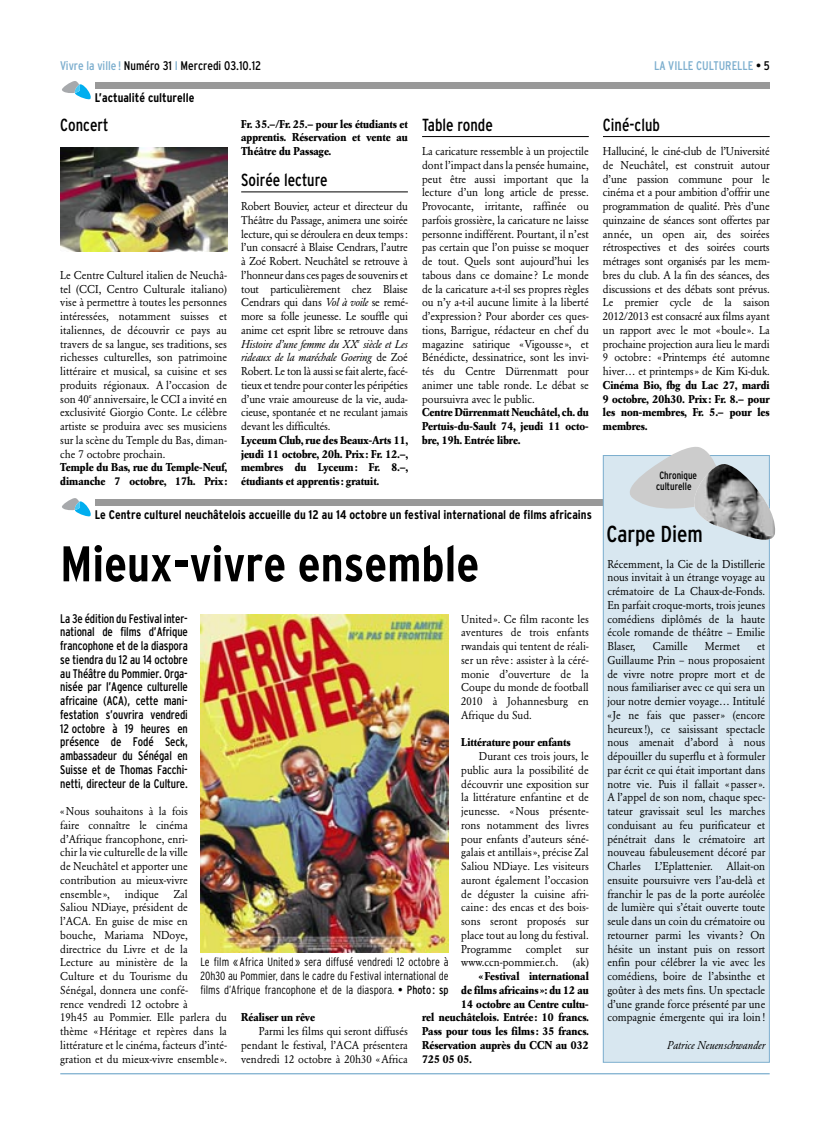
<style>
.page{position:relative;width:830px;height:1134px;background:#fff}
.page>*{position:absolute;margin:0;border:0;box-sizing:border-box;transform-origin:0 0}
.t1{font:700 condensed 50px "Interstate";color:#000}
.t2{font:condensed 23.12px "Interstate";letter-spacing:-.005em;color:#000}
.t3{font:condensed 17.5px "Interstate";color:#000;scale:.95 1}
.t4{font:condensed 12.5px/13.8px "Interstate";letter-spacing:-.01em;color:#000;text-align:justify;scale:.95 1}
.t5{font:700 condensed 12.5px "Interstate";color:#000}
.t6{font:condensed 12.5px "Interstate";letter-spacing:-.01em;color:#000}
.t7{font:condensed 12.5px "Interstate";color:#7caece}
.t8{font:300 condensed 11.88px/13.8px "Interstate";color:#000;text-align:justify;scale:.95 1}
.t9{font:11.25px/13.8px "Garamond BE";color:#000;text-align:justify;scale:.95 1}
.t10{font:700 11.25px/13.8px "Garamond BE";color:#000;text-align:justify;scale:.95 1}
.t11{font:italic 11.25px "Garamond BE";color:#000;scale:.95 1}
.t12{font:condensed 10.62px/11.2px "Interstate";color:#000;text-align:center;scale:.95 1}
.s1{color:#7caece}
.s2{color:#000}
.s3{font-style:italic}
.s4{font-weight:400}
</style>
<div class="page">
<hr style="left:60px;top:1073px;width:709px;height:1px;background:#7caece">
<svg style="left:62px;top:81px;width:29px;height:18px"></svg>
<div style="left:95px;top:83px;width:674px;height:6px;background:#999"></div>
<hr style="left:241px;top:192px;width:166px;height:1px;background:#000">
<hr style="left:422px;top:136px;width:166px;height:1px;background:#000">
<hr style="left:602px;top:136px;width:167px;height:1px;background:#000">
<img style="left:60px;top:147px;width:167px;height:104px">
<svg style="left:62px;top:498px;width:29px;height:18px"></svg>
<div style="left:95px;top:500px;width:674px;height:6px;background:#999"></div>
<img style="left:200px;top:614px;width:248px;height:338px">
<div style="left:603px;top:456px;width:165px;height:606px;background:#d8e7f0"></div>
<div style="left:602px;top:455px;width:167px;height:607px;border:1px solid #7caece"></div>
<svg style="left:618px;top:447px;width:152px;height:104px"></svg>
<img style="left:693px;top:464px;width:82px;height:76px">
<p class="t6" style="left:60px;top:61px;width:202px"><span class="s1">Vivre la ville !</span> Numéro 31 <span class="s1">I</span> Mercredi 03.10.12</p>
<p class="t7" style="left:653px;top:61px;width:117px">LA VILLE CULTURELLE <span class="s2">• 5</span></p>
<p class="t5" style="left:95px;top:93px;width:101px">L’actualité culturelle</p>
<h3 class="t3" style="left:60px;top:118px;width:52px">Concert</h3>
<p class="t9" style="left:60px;top:269px;width:177px">Le Centre Culturel italien de Neuchâ&shy;tel (CCI, Centro Culturale italiano) vise à permettre à toutes les personnes intéressées, notamment suisses et italiennes, de découvrir ce pays au travers de sa langue, ses traditions, ses richesses culturelles, son patrimoine littéraire et musical, sa cuisine et ses produits régionaux. A l’occasion de son 40<sup>e</sup> anniversaire, le CCI a invité en exclusivité Giorgio Conte. Le célèbre artiste se produira avec ses musiciens sur la scène du Temple du Bas, diman&shy;che 7 octobre prochain.</p>
<p class="t10" style="left:60px;top:461px;width:177px">Temple du Bas, rue du Temple-Neuf, dimanche 7 octobre, 17h. Prix:</p>
<p class="t10" style="left:241px;top:118px;width:177px">Fr. 35.–/Fr. 25.– pour les étudiants et apprentis. Réservation et vente au Théâtre du Passage.</p>
<h3 class="t3" style="left:241px;top:174px;width:93px">Soirée lecture</h3>
<p class="t9" style="left:241px;top:200px;width:177px">Robert Bouvier, acteur et directeur du Théâtre du Passage, animera une soirée lecture, qui se déroulera en deux temps: l’un consacré à Blaise Cendrars, l’autre à Zoé Robert. Neuchâtel se retrouve à l’honneur dans ces pages de souvenirs et tout particulièrement chez Blaise Cendrars qui dans <span class="s3">Vol à voile</span> se remé&shy;more sa folle jeunesse. Le souffle qui anime cet esprit libre se retrouve dans <span class="s3">Histoire d’une femme du XX</span><sup>e</sup> <span class="s3">siècle et Les rideaux de la maréchale Goering</span> de Zoé Robert. Le ton là aussi se fait alerte, facé&shy;tieux et tendre pour conter les péripéties d’une vraie amoureuse de la vie, auda&shy;cieuse, spontanée et ne reculant jamais devant les difficultés.</p>
<p class="t10" style="left:241px;top:434px;width:177px">Lyceum Club, rue des Beaux-Arts 11, jeudi 11 octobre, 20h. Prix: Fr. 12.–, membres du Lyceum: Fr. 8.–, étudiants et apprentis: gratuit.</p>
<h3 class="t3" style="left:422px;top:118px;width:76px">Table ronde</h3>
<p class="t9" style="left:422px;top:145px;width:177px">La caricature ressemble à un projectile dont l’impact dans la pensée humaine, peut être aussi important que la lecture d’un long article de presse.<br>Provocante, irritante, raffinée ou parfois grossière, la caricature ne laisse personne indifférent. Pourtant, il n’est pas certain que l’on puisse se moquer de tout. Quels sont aujourd’hui les tabous dans ce domaine? Le monde de la caricature a-t-il ses propres règles ou n’y a-t-il aucune limite à la liberté d’expression? Pour aborder ces ques&shy;tions, Barrigue, rédacteur en chef du magazine satirique «Vigousse», et Bénédicte, dessinatrice, sont les invi&shy;tés du Centre Dürrenmatt pour animer une table ronde. Le débat se poursuivra avec le public.</p>
<p class="t10" style="left:422px;top:406px;width:177px">Centre Dürrenmatt Neuchâtel, ch. du Pertuis-du-Sault 74, jeudi 11 octo&shy;bre, 19h. Entrée libre.</p>
<p class="t5" style="left:95px;top:510px;width:498px">Le Centre culturel neuchâtelois accueille du 12 au 14 octobre un festival international de films africains</p>
<h1 class="t1" style="left:60px;top:545px;width:420px">Mieux-vivre ensemble</h1>
<p class="t4" style="left:60px;top:612px;width:136px">La 3e édition du Festival inter&shy;national de films d’Afrique francophone et de la diaspora se tiendra du 12 au 14 octobre au Théâtre du Pommier. Orga&shy;nisée par l’Agence culturelle africaine (ACA), cette mani&shy;festation s’ouvrira vendredi 12 octobre à 19 heures en présence de Fodé Seck, ambassadeur du Sénégal en Suisse et de Thomas Facchi&shy;netti, directeur de la Culture.</p>
<p class="t9" style="left:60px;top:805px;width:136px">«Nous souhaitons à la fois faire connaître le cinéma d’Afrique francophone, enri&shy;chir la vie culturelle de la ville de Neuchâtel et apporter une contribution au mieux-vivre ensemble»,</p>
<p class="t9" style="left:461px;top:613px;width:136px">United». Ce film raconte les aventures de trois enfants rwandais qui tentent de réali&shy;ser un rêve: assister à la céré&shy;monie d’ouverture de la Coupe du monde de football 2010 à Johannesburg en Afrique du Sud.</p>
<p class="t10" style="left:461px;top:736px;width:117px">Littérature pour enfants</p>
<p class="t9" style="left:461px;top:750px;width:136px;text-indent:18px">Durant ces trois jours, le public aura la possibilité de découvrir une exposition sur la littérature enfantine et de jeunesse. «Nous présente&shy;rons notamment des livres pour enfants d’auteurs séné&shy;galais et antillais», précise Zal Saliou NDiaye. Les visiteurs auront également l’occasion de déguster la cuisine afri&shy;caine: des encas et des bois&shy;sons seront proposés sur place tout au long du festival.<br>Programme complet sur www.ccn-pommier.ch.</p>
<p class="t9" style="left:125px;top:888px;width:37px">indique</p>
<p class="t9" style="left:60px;top:888px;width:177px;text-align:left;text-indent:113px">Zal<br>Saliou NDiaye, président de<br>l’ACA. En guise de mise en<br>bouche, Mariama NDoye, directrice du Livre et de la<br>Lecture au ministère de la<br>Culture et du Tourisme du<br>Sénégal, donnera une confé-<br>rence vendredi 12 octobre à<br>19h45 au Pommier. Elle parlera du thème «Héritage et repères dans la littérature et le cinéma, facteurs d’inté&shy;gration et du mieux-vivre ensemble».</p>
<p class="t8" style="left:200px;top:956px;width:263px">Le film « Africa United » sera diffusé vendredi 12 octobre à 20h30 au Pommier, dans le cadre du Festival international de films d’Afrique francophone et de la diaspora. <span class="s4">• Photo: sp</span></p>
<p class="t9" style="left:572px;top:956px;width:18px">(ak)</p>
<p class="t10" style="left:478px;top:970px;width:117px">« Festival international</p>
<p class="t10" style="left:461px;top:984px;width:136px">de films africains »: du 12 au</p>
<p class="t10" style="left:461px;top:998px;width:136px">14 octobre au Centre cultu-</p>
<p class="t10" style="left:422px;top:1011px;width:177px">rel neuchâtelois. Entrée: 10 francs.</p>
<p class="t10" style="left:422px;top:1025px;width:177px">Pass pour tous les films: 35 francs.</p>
<p class="t10" style="left:422px;top:1039px;width:177px">Réservation auprès du CCN au 032</p>
<p class="t10" style="left:422px;top:1053px;width:54px">725 05 05.</p>
<p class="t10" style="left:241px;top:1011px;width:79px">Réaliser un rêve</p>
<p class="t9" style="left:241px;top:1025px;width:177px;text-indent:18px">Parmi les films qui seront diffusés pendant le festival, l’ACA présentera vendredi 12 octobre à 20h30 «Africa</p>
<h3 class="t3" style="left:602px;top:118px;width:61px">Ciné-club</h3>
<p class="t9" style="left:602px;top:145px;width:177px">Halluciné, le ciné-club de l’Université de Neuchâtel, est construit autour d’une passion commune pour le cinéma et a pour ambition d’offrir une programmation de qualité. Près d’une quinzaine de séances sont offertes par année, un open air, des soirées rétrospectives et des soirées courts métrages sont organisés par les mem - bres du club. A la fin des séances, des discussions et des débats sont prévus.<br>Le premier cycle de la saison 2012/2013 est consacré aux films ayant un rapport avec le mot «boule». La prochaine projection aura lieu le mardi 9 octobre: «Printemps été automne hiver… et printemps» de Kim Ki-duk.</p>
<p class="t10" style="left:602px;top:379px;width:177px">Cinéma Bio, fbg du Lac 27, mardi 9 octobre, 20h30. Prix: Fr. 8.– pour les non-membres, Fr. 5.– pour les membres.</p>
<p class="t12" style="left:655px;top:470px;width:45px">Chronique culturelle</p>
<h2 class="t2" style="left:606px;top:525px;width:98px">Carpe Diem</h2>
<p class="t9" style="left:607px;top:558px;width:168px">Récemment, la Cie de la Distillerie nous invitait à un étrange voyage au crématoire de La Chaux-de-Fonds.<br>En parfait croque-morts, trois jeunes comédiens diplômés de la haute école romande de théâtre – Emilie Blaser,</p>
<p class="t9" style="left:652px;top:640px;width:38px">Camille</p>
<p class="t9" style="left:704px;top:640px;width:39px">Mermet</p>
<p class="t9" style="left:607px;top:640px;width:168px;text-indent:150px">et Guillaume Prin – nous proposaient de vivre notre propre mort et de nous familiariser avec ce qui sera un jour notre dernier voyage… Intitulé «Je ne fais que passer» (encore heureux!), ce saisissant spectacle nous amenait d’abord à nous dépouiller du superflu et à formuler par écrit ce qui était important dans notre vie. Puis il fallait «passer».<br>A l’appel de son nom, chaque spec&shy;tateur gravissait seul les marches conduisant au feu purificateur et pénétrait dans le crématoire art nouveau fabuleusement décoré par Charles L’Eplattenier. Allait-on ensuite poursuivre vers l’au-delà et franchir le pas de la porte auréolée de lumière qui s’était ouverte toute seule dans un coin du crématoire ou retourner parmi les vivants? On hésite un instant puis on ressort enfin pour célébrer la vie avec les comédiens, boire de l’absinthe et goûter à des mets fins. Un spectacle d’une grande force présenté par une compagnie émergente qui ira loin!</p>
<p class="t11" style="left:667px;top:1040px;width:105px">Patrice Neuenschwander</p>
</div>
